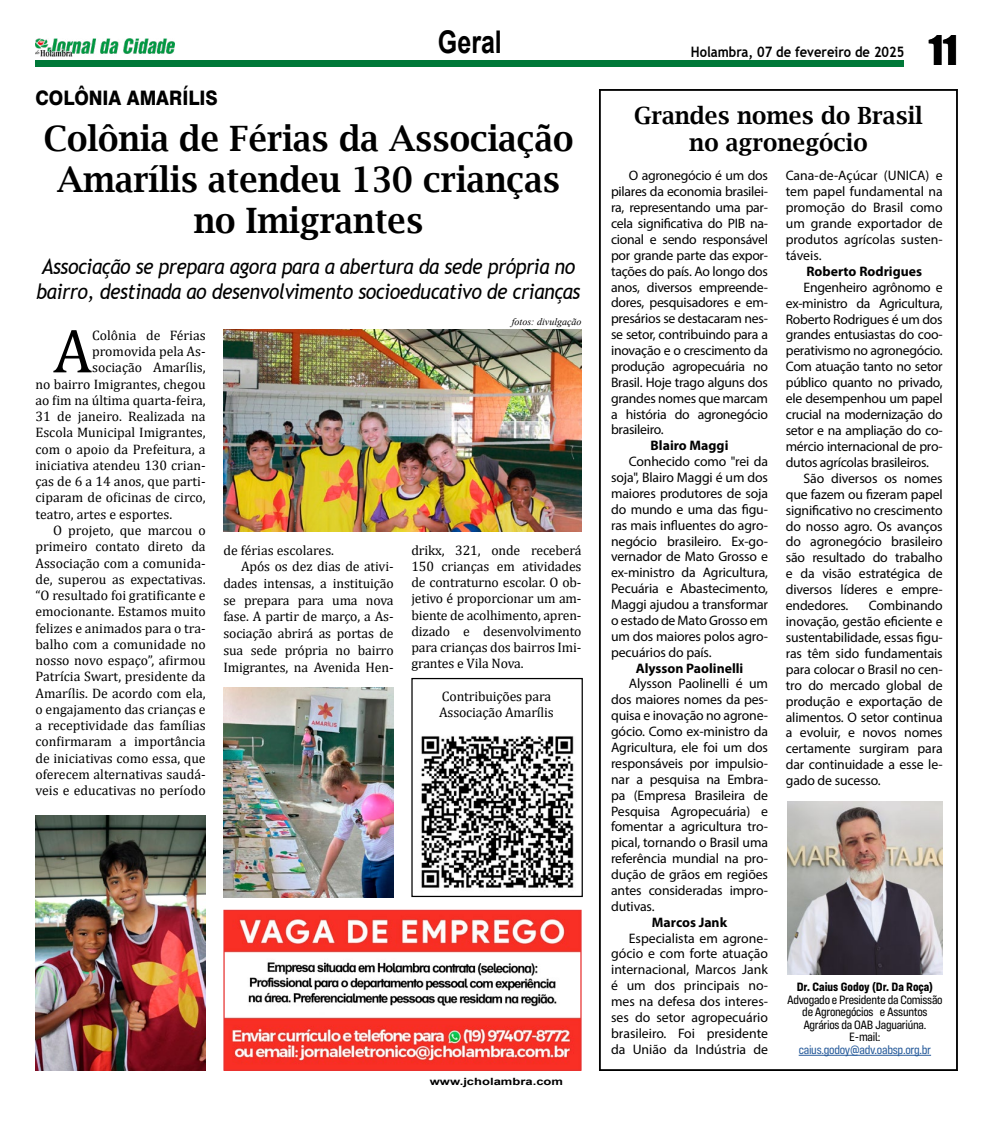
<style>
.page{position:relative;width:993px;height:1124px;background:#fff}
.page>*{position:absolute;margin:0;border:0;box-sizing:border-box;transform-origin:0 0}
.t1{font:62.5px "Cambria";color:#000}
.t2{font:37.5px "Impact";color:#000}
.t3{font:600 35px/41.2px "Lucida Bright";color:#000;text-align:center;scale:.94 1}
.t4{font:700 31.25px "Arial";color:#000;scale:.8 1}
.t5{font:600 23.75px/26.2px "Lucida Bright";color:#000;text-align:center}
.t6{font:italic 21.25px/25px "Trebuchet MS";letter-spacing:-.02em;color:#000;scale:.91 1}
.t7{font:800 20px "Swiss 721 BT";color:#000;scale:.9 1}
.t8{font:700 14.38px "Trebuchet MS";color:#000;scale:.9 1}
.t9{font:13.75px/15.9px "Myriad Pro";letter-spacing:-.015em;color:#000;text-align:justify}
.t10{font:13.75px/16.2px "Cambria";color:#000;text-align:justify}
.t11{font:700 13.75px "Myriad Pro";color:#000}
.t12{font:12.5px/12.5px "Config Condensed";letter-spacing:-.02em;color:#000;text-align:center;scale:1.04 1}
.t13{font:12.5px "Config Condensed";letter-spacing:-.02em;color:#275b9b;scale:1.05 1}
.t14{font:700 12.5px "Config Condensed";color:#000;scale:1.05 1}
.t15{font:700 10px "Arial";color:#000;scale:1.3 1}
.t16{font:italic 10px "Times New Roman";color:#000}
</style>
<div class="page">
<div style="left:35px;top:60px;width:869px;height:7px;background:#007838"></div>
<img style="left:35px;top:38px;width:140px;height:18px">
<svg style="left:599px;top:89px;width:358px;height:981px"></svg>
<hr style="left:798px;top:1054px;width:132px;height:1px;background:#275b9b">
<img style="left:786px;top:801px;width:156px;height:173px">
<img style="left:225px;top:911px;width:354px;height:157px">
<div style="left:223px;top:909px;width:358px;height:161px;border:1px solid #e73231"></div>
<img style="left:223px;top:329px;width:358px;height:202px">
<img style="left:36px;top:815px;width:170px;height:255px">
<img style="left:420px;top:736px;width:154px;height:152px">
<img style="left:223px;top:687px;width:170px;height:209px">
<h3 class="t4" style="left:438px;top:20px;width:81px">Geral</h3>
<h2 class="t2" style="left:928px;top:21px;width:30px">11</h2>
<p class="t8" style="left:690px;top:43px;width:239px">Holambra, 07 de fevereiro de 2025</p>
<h3 class="t7" style="left:35px;top:85px;width:204px">COLÔNIA AMARÍLIS</h3>
<h3 class="t3" style="left:44px;top:117px;width:565px">Colônia de Férias da Associação<br>Amarílis atendeu 130 crianças no Imigrantes</h3>
<h3 class="t6" style="left:37px;top:254px;width:599px">Associação se prepara agora para a abertura da sede própria no bairro, destinada ao desenvolvimento socioeducativo de crianças</h3>
<h1 class="t1" style="left:53px;top:314px;width:40px">A</h1>
<p class="t10" style="left:92px;top:327px;width:115px">Colônia de Férias</p>
<p class="t16" style="left:511px;top:315px;width:71px">fotos: divulgação</p>
<p class="t10" style="left:92px;top:343px;width:115px">promovida pela As-</p>
<p class="t10" style="left:92px;top:359px;width:115px">sociação Amarílis,</p>
<p class="t10" style="left:35px;top:375px;width:172px">no bairro Imigrantes, chegou</p>
<p class="t10" style="left:35px;top:392px;width:172px">ao fim na última quarta-feira,</p>
<p class="t10" style="left:35px;top:408px;width:172px">31 de janeiro. Realizada na</p>
<p class="t10" style="left:35px;top:424px;width:172px">Escola Municipal Imigrantes,</p>
<p class="t10" style="left:35px;top:441px;width:172px">com o apoio da Prefeitura, a</p>
<p class="t10" style="left:35px;top:457px;width:172px">iniciativa atendeu 130 crian-</p>
<p class="t10" style="left:35px;top:473px;width:172px">ças de 6 a 14 anos, que parti-</p>
<p class="t10" style="left:35px;top:489px;width:172px">ciparam de oficinas de circo,</p>
<p class="t10" style="left:35px;top:506px;width:138px">teatro, artes e esportes.</p>
<p class="t10" style="left:53px;top:522px;width:154px">O projeto, que marcou o</p>
<p class="t10" style="left:35px;top:538px;width:172px">primeiro contato direto da</p>
<p class="t10" style="left:35px;top:554px;width:172px">Associação com a comunida-</p>
<p class="t10" style="left:35px;top:571px;width:172px">de, superou as expectativas.</p>
<p class="t10" style="left:35px;top:587px;width:172px">“O resultado foi gratificante e</p>
<p class="t10" style="left:35px;top:603px;width:172px">emocionante. Estamos muito</p>
<p class="t10" style="left:35px;top:619px;width:172px">felizes e animados para o tra-</p>
<p class="t10" style="left:35px;top:636px;width:172px">balho com a comunidade no</p>
<p class="t10" style="left:35px;top:652px;width:172px">nosso novo espaço”, afirmou</p>
<p class="t10" style="left:35px;top:668px;width:172px">Patrícia Swart, presidente da</p>
<p class="t10" style="left:35px;top:684px;width:172px">Amarílis. De acordo com ela,</p>
<p class="t10" style="left:35px;top:701px;width:172px">o engajamento das crianças e</p>
<p class="t10" style="left:35px;top:717px;width:172px">a receptividade das famílias</p>
<p class="t10" style="left:35px;top:733px;width:172px">confirmaram a importância</p>
<p class="t10" style="left:35px;top:749px;width:172px">de iniciativas como essa, que</p>
<p class="t10" style="left:35px;top:766px;width:172px">oferecem alternativas saudá-</p>
<p class="t10" style="left:35px;top:782px;width:172px">veis e educativas no período</p>
<p class="t10" style="left:411px;top:541px;width:172px">drikx, 321, onde receberá 150 crianças em atividades de contraturno escolar. O ob&shy;jetivo é proporcionar um am&shy;biente de acolhimento, apren&shy;dizado e desenvolvimento para crianças dos bairros Imi&shy;grantes e Vila Nova.</p>
<p class="t10" style="left:439px;top:688px;width:116px">Contribuições para<br>Associação Amarílis</p>
<p class="t10" style="left:223px;top:541px;width:112px">de férias escolares.</p>
<p class="t10" style="left:241px;top:558px;width:154px">Após os dez dias de ativi-</p>
<p class="t10" style="left:223px;top:575px;width:172px">dades intensas, a instituição</p>
<p class="t10" style="left:223px;top:591px;width:172px">se prepara para uma nova</p>
<p class="t10" style="left:223px;top:608px;width:172px">fase. A partir de março, a As-</p>
<p class="t10" style="left:223px;top:625px;width:172px">sociação abrirá as portas de</p>
<p class="t10" style="left:223px;top:642px;width:172px">sua sede própria no bairro</p>
<p class="t10" style="left:223px;top:658px;width:172px">Imigrantes, na Avenida Hen-</p>
<p class="t15" style="left:429px;top:1074px;width:104px">www.jcholambra.com</p>
<h3 class="t5" style="left:633px;top:103px;width:290px">Grandes nomes do Brasil no agronegócio</h3>
<p class="t9" style="left:611px;top:167px;width:158px;text-indent:18px">O agronegócio é um dos pilares da economia brasilei&shy;ra, representando uma par&shy;cela significativa do PIB na&shy;cional e sendo responsável por grande parte das expor&shy;tações do país. Ao longo dos anos, diversos empreende&shy;dores, pesquisadores e em&shy;presários se destacaram nes&shy;se setor, contribuindo para a inovação e o crescimento da produção agropecuária no Brasil. Hoje trago alguns dos grandes nomes que marcam a história do agronegócio brasileiro.</p>
<p class="t11" style="left:650px;top:436px;width:79px">Blairo Maggi</p>
<p class="t9" style="left:611px;top:453px;width:158px;text-indent:18px">Conhecido como "rei da soja", Blairo Maggi é um dos maiores produtores de soja do mundo e uma das figu&shy;ras mais influentes do agro&shy;negócio brasileiro. Ex-go&shy;vernador de Mato Grosso e ex-ministro da Agricultura, Pecuária e Abastecimento, Maggi ajudou a transformar o estado de Mato Grosso em um dos maiores polos agro&shy;pecuários do país.</p>
<p class="t11" style="left:635px;top:659px;width:109px">Alysson Paolinelli</p>
<p class="t9" style="left:611px;top:675px;width:158px;text-indent:18px">Alysson Paolinelli é um dos maiores nomes da pes&shy;quisa e inovação no agrone&shy;gócio. Como ex-ministro da Agricultura, ele foi um dos responsáveis por impulsio&shy;nar a pesquisa na Embra&shy;pa (Empresa Brasileira de Pesquisa Agropecuária) e fomentar a agricultura tro&shy;pical, tornando o Brasil uma referência mundial na pro&shy;dução de grãos em regiões antes consideradas impro&shy;dutivas.</p>
<p class="t11" style="left:651px;top:912px;width:77px">Marcos Jank</p>
<p class="t9" style="left:611px;top:929px;width:158px;text-indent:18px">Especialista em agrone&shy;gócio e com forte atuação internacional, Marcos Jank é um dos principais no&shy;mes na defesa dos interes&shy;ses do setor agropecuário brasileiro. Foi presidente da União da Indústria de</p>
<p class="t9" style="left:785px;top:167px;width:158px">Cana-de-Açúcar (UNICA) e tem papel fundamental na promoção do Brasil como um grande exportador de produtos agrícolas susten&shy;táveis.</p>
<p class="t11" style="left:806px;top:262px;width:117px">Roberto Rodrigues</p>
<p class="t9" style="left:803px;top:279px;width:141px">Engenheiro agrônomo e</p>
<p class="t9" style="left:785px;top:295px;width:158px">ex-ministro da Agricultura,</p>
<p class="t9" style="left:785px;top:311px;width:158px">Roberto Rodrigues é um dos</p>
<p class="t9" style="left:785px;top:327px;width:158px">grandes entusiastas do coo-</p>
<p class="t9" style="left:785px;top:342px;width:158px">perativismo no agronegócio.</p>
<p class="t9" style="left:785px;top:358px;width:158px">Com atuação tanto no setor</p>
<p class="t9" style="left:785px;top:374px;width:158px">público quanto no privado,</p>
<p class="t9" style="left:785px;top:390px;width:158px">ele desempenhou um papel</p>
<p class="t9" style="left:785px;top:406px;width:158px">crucial na modernização do</p>
<p class="t9" style="left:785px;top:422px;width:158px">setor e na ampliação do co-</p>
<p class="t9" style="left:785px;top:438px;width:158px">mércio internacional de pro-</p>
<p class="t9" style="left:785px;top:454px;width:145px">dutos agrícolas brasileiros.</p>
<p class="t9" style="left:803px;top:470px;width:141px">São diversos os nomes</p>
<p class="t9" style="left:785px;top:486px;width:158px">que fazem ou fizeram papel</p>
<p class="t9" style="left:785px;top:501px;width:158px">significativo no crescimento</p>
<p class="t9" style="left:785px;top:517px;width:158px">do nosso agro. Os avanços</p>
<p class="t9" style="left:785px;top:533px;width:158px">do agronegócio brasileiro</p>
<p class="t9" style="left:785px;top:549px;width:158px">são resultado do trabalho</p>
<p class="t9" style="left:785px;top:565px;width:158px">e da visão estratégica de</p>
<p class="t9" style="left:785px;top:581px;width:158px">diversos líderes e empre-</p>
<p class="t9" style="left:785px;top:597px;width:64px">endedores.</p>
<p class="t9" style="left:785px;top:597px;width:158px;text-indent:83px">Combinando inovação, gestão eficiente e sustentabilidade, essas figu&shy;ras têm sido fundamentais para colocar o Brasil no cen&shy;tro do mercado global de produção e exportação de alimentos. O setor continua a evoluir, e novos nomes certamente surgiram para dar continuidade a esse le&shy;gado de sucesso.</p>
<p class="t14" style="left:796px;top:979px;width:131px">Dr. Caius Godoy (Dr. Da Roça)</p>
<p class="t12" style="left:786px;top:993px;width:151px">Advogado e Presidente da Comissão de Agronegócios e Assuntos<br>Agrários da OAB Jaguariúna.<br>E-mail:</p>
<p class="t13" style="left:798px;top:1042px;width:128px">caius.godoy@adv.oabsp.org.br</p>
</div>
